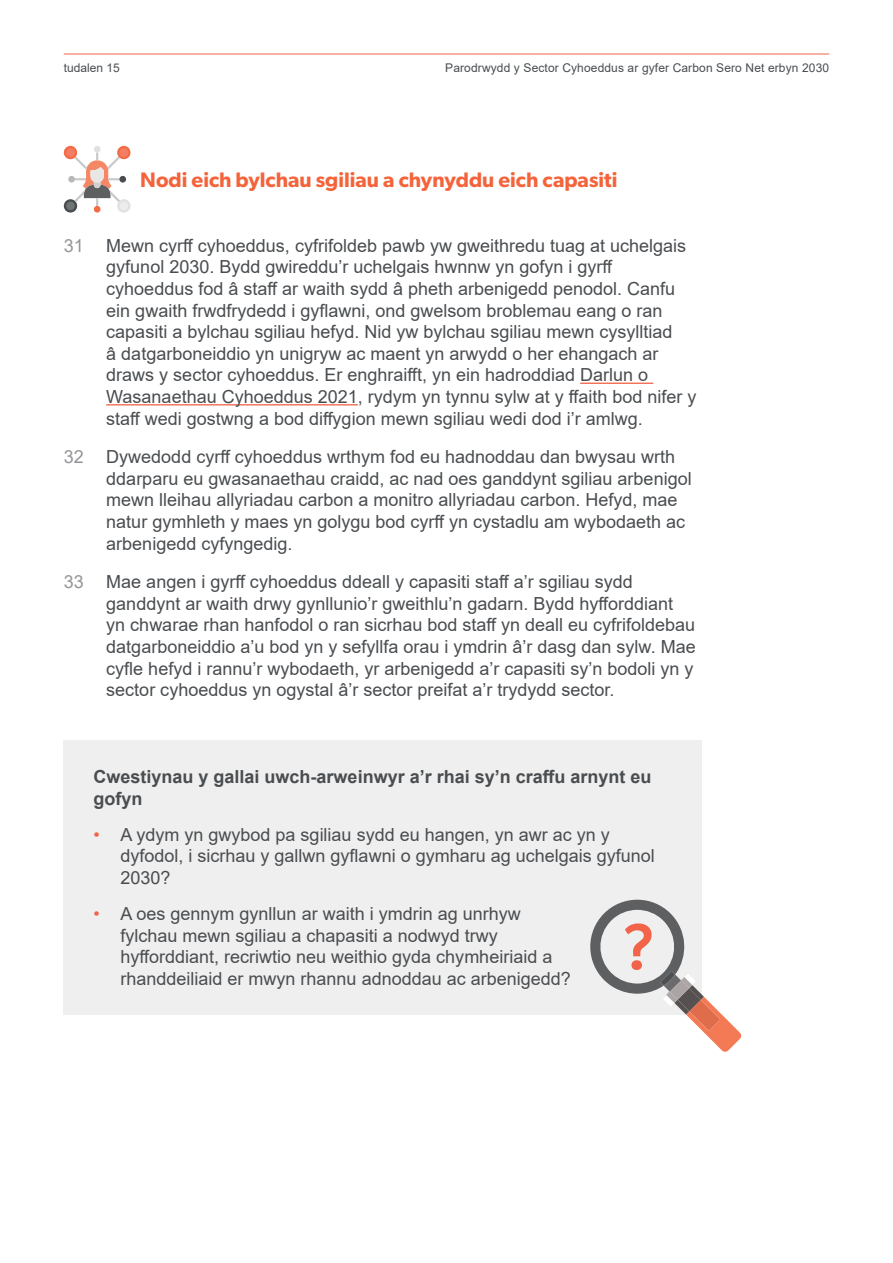
<style>
.page{position:relative;width:893px;height:1263px;background:#fff}
.page>*{position:absolute;margin:0;border:0;box-sizing:border-box;transform-origin:0 0}
.t1{font:600 21px "Gibson";color:#f4633a}
.t2{font:18px/21.6px "Arial";color:#494d50}
.t3{font:700 18px/21.6px "Arial";color:#494d50}
.t4{font:18px "Arial";color:#939598}
.t5{font:12px "Arial";letter-spacing:.01em;color:#494d50}
.s1{color:#f16449}
</style>
<div class="page">
<hr style="left:64px;top:54px;width:765px;height:1px;background:#f16449">
<hr style="left:580px;top:383px;width:73px;height:1px;background:#f16449">
<hr style="left:106px;top:404px;width:252px;height:1px;background:#f16449">
<div style="left:64px;top:740px;width:638px;height:274px;background:#f0efef"></div>
<svg style="left:587px;top:900px;width:155px;height:152px"></svg>
<div style="left:631px;top:960px;width:11px;height:10px;background:#f16449;border-radius:50%"></div>
<svg style="left:64px;top:146px;width:67px;height:67px"></svg>
<p class="t5" style="left:64px;top:59px;width:58px">tudalen 15</p>
<p class="t5" style="left:445px;top:59px;width:385px">Parodrwydd y Sector Cyhoeddus ar gyfer Carbon Sero Net erbyn 2030</p>
<p class="t1" style="left:140px;top:167px;width:478px">Nodi eich bylchau sgiliau a chynyddu eich capasiti</p>
<p class="t4" style="left:64px;top:233px;width:22px">31</p>
<p class="t2" style="left:106px;top:234px;width:592px">Mewn cyrff cyhoeddus, cyfrifoldeb pawb yw gweithredu tuag at uchelgais gyfunol 2030. Bydd gwireddu’r uchelgais hwnnw yn gofyn i gyrff cyhoeddus fod â staff ar waith sydd â pheth arbenigedd penodol. Canfu ein gwaith frwdfrydedd i gyflawni, ond gwelsom broblemau eang o ran capasiti a bylchau sgiliau hefyd. Nid yw bylchau sgiliau mewn cysylltiad<br>â datgarboneiddio yn unigryw ac maent yn arwydd o her ehangach ar draws y sector cyhoeddus. Er enghraifft, yn ein hadroddiad Darlun o Wasanaethau Cyhoeddus 2021, rydym yn tynnu sylw at y ffaith bod nifer y staff wedi gostwng a bod diffygion mewn sgiliau wedi dod i’r amlwg.</p>
<p class="t4" style="left:64px;top:444px;width:22px">32</p>
<p class="t2" style="left:106px;top:446px;width:587px">Dywedodd cyrff cyhoeddus wrthym fod eu hadnoddau dan bwysau wrth ddarparu eu gwasanaethau craidd, ac nad oes ganddynt sgiliau arbenigol mewn lleihau allyriadau carbon a monitro allyriadau carbon. Hefyd, mae natur gymhleth y maes yn golygu bod cyrff yn cystadlu am wybodaeth ac arbenigedd cyfyngedig.</p>
<p class="t4" style="left:64px;top:569px;width:22px">33</p>
<p class="t2" style="left:106px;top:571px;width:591px">Mae angen i gyrff cyhoeddus ddeall y capasiti staff a’r sgiliau sydd ganddynt ar waith drwy gynllunio’r gweithlu’n gadarn. Bydd hyfforddiant yn chwarae rhan hanfodol o ran sicrhau bod staff yn deall eu cyfrifoldebau datgarboneiddio a’u bod yn y sefyllfa orau i ymdrin â’r dasg dan sylw. Mae cyfle hefyd i rannu’r wybodaeth, yr arbenigedd a’r capasiti sy’n bodoli yn y sector cyhoeddus yn ogystal â’r sector preifat a’r trydydd sector.</p>
<p class="t3" style="left:94px;top:766px;width:559px">Cwestiynau y gallai uwch-arweinwyr a’r rhai sy’n craffu arnynt eu gofyn</p>
<p class="t2" style="left:121px;top:823px;width:536px;text-indent:-27px"><span class="s1">•</span> A ydym yn gwybod pa sgiliau sydd eu hangen, yn awr ac yn y dyfodol, i sicrhau y gallwn gyflawni o gymharu ag uchelgais gyfunol<br>2030?</p>
<p class="t2" style="left:121px;top:903px;width:452px;text-indent:-27px"><span class="s1">•</span> A oes gennym gynllun ar waith i ymdrin ag unrhyw fylchau mewn sgiliau a chapasiti a nodwyd trwy hyfforddiant, recriwtio neu weithio gyda chymheiriaid a rhanddeiliaid er mwyn rhannu adnoddau ac arbenigedd?</p>
</div>
